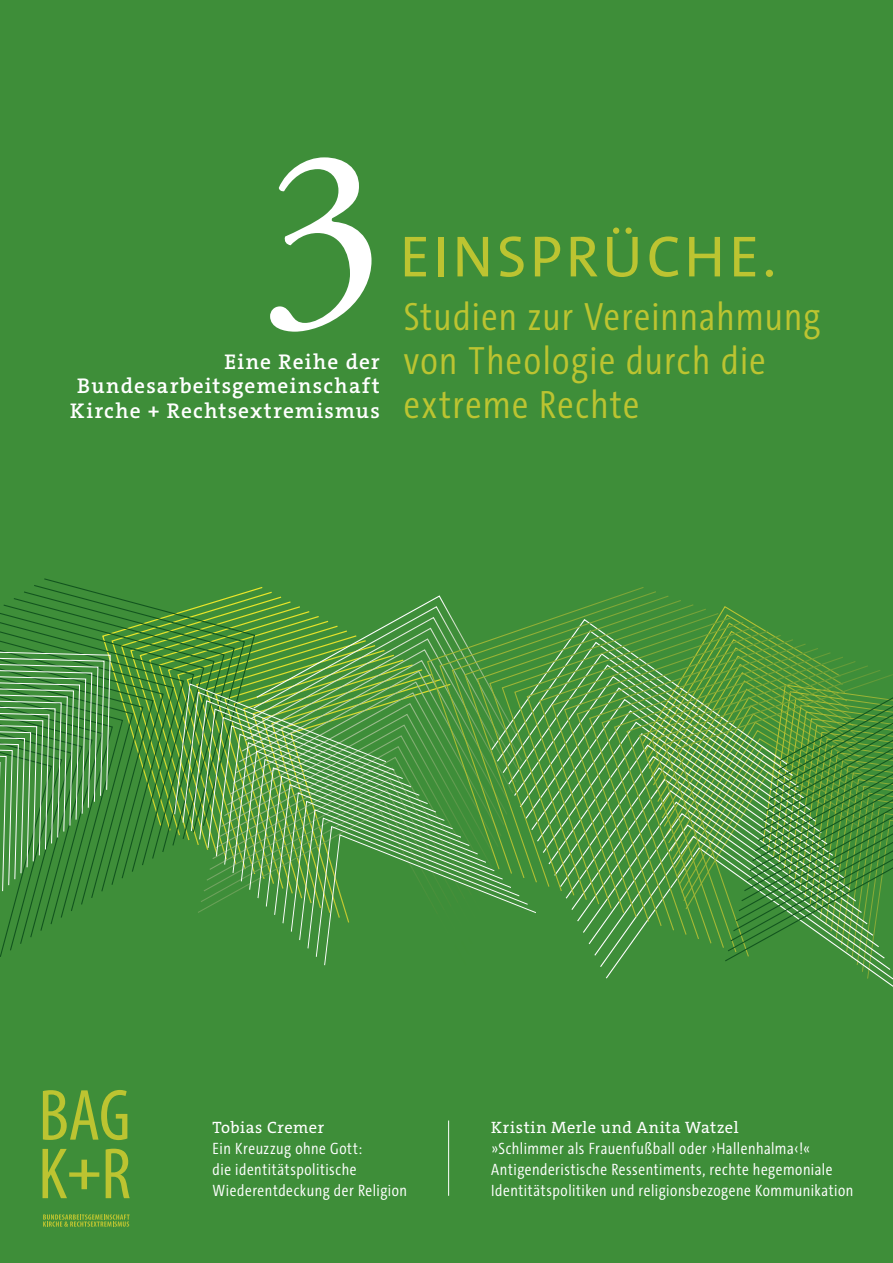
<style>
.page{position:relative;width:893px;height:1263px;background:#3e8e39}
.page>*{position:absolute;margin:0;border:0;box-sizing:border-box;transform-origin:0 0}
.t1{font:250.5px "Adobe Garamond Pro";color:#fff}
.t2{font:58.5px "The Sans E4 s";letter-spacing:.06em;color:#bcc431}
.t3{font:300 39.75px/44.4px "The Sans Cd LF4";letter-spacing:.035em;color:#bcc431}
.t4{font:600 21.45px/24.5px "The Serif E2 s";letter-spacing:.055em;color:#fff;text-align:right}
.t5{font:300 16.5px/21px "The Sans Cd LF4";letter-spacing:.03em;color:#fff}
.t6{font:16.5px "The Serif E2 s";letter-spacing:.03em;color:#fff}
</style>
<div class="page">
<svg style="left:43px;top:1090px;width:84px;height:50px"></svg>
<svg style="left:43px;top:1149px;width:87px;height:49px"></svg>
<svg style="left:43px;top:1214px;width:87px;height:13px"></svg>
<hr style="left:448px;top:1120px;width:1px;height:76px;background:#fff">
<svg style="left:256px;top:595px;width:170px;height:88px"></svg>
<svg style="left:0;top:578px;width:256px;height:379px"></svg>
<svg style="left:426px;top:587px;width:430px;height:371px"></svg>
<svg style="left:0;top:650px;width:111px;height:260px"></svg>
<svg style="left:164px;top:683px;width:383px;height:283px"></svg>
<svg style="left:724px;top:665px;width:169px;height:322px"></svg>
<h1 class="t1" style="left:260px;top:88px;width:127px">3</h1>
<h3 class="t4" style="left:70px;top:350px;width:311px">Eine Reihe der<br>Bundesarbeitsgemeinschaft<br>Kirche + Rechtsextremismus</h3>
<h2 class="t2" style="left:400px;top:219px;width:378px">EINSPRÜCHE.</h2>
<h3 class="t3" style="left:404px;top:293px;width:418px">Studien zur Vereinnahmung von Theologie durch die extreme Rechte</h3>
<p class="t6" style="left:213px;top:1116px;width:113px">Tobias Cremer</p>
<p class="t5" style="left:213px;top:1137px;width:196px">Ein Kreuzzug ohne Gott:<br>die identitätspolitische<br>Wiederentdeckung der Religion</p>
<p class="t6" style="left:491px;top:1116px;width:249px">Kristin Merle und Anita Watzel</p>
<p class="t5" style="left:491px;top:1137px;width:364px">»Schlimmer als Frauenfußball oder ›Hallenhalma‹!«<br>Antigenderistische Ressentiments, rechte hegemoniale<br>Identitätspolitiken und religionsbezogene Kommunikation</p>
</div>
